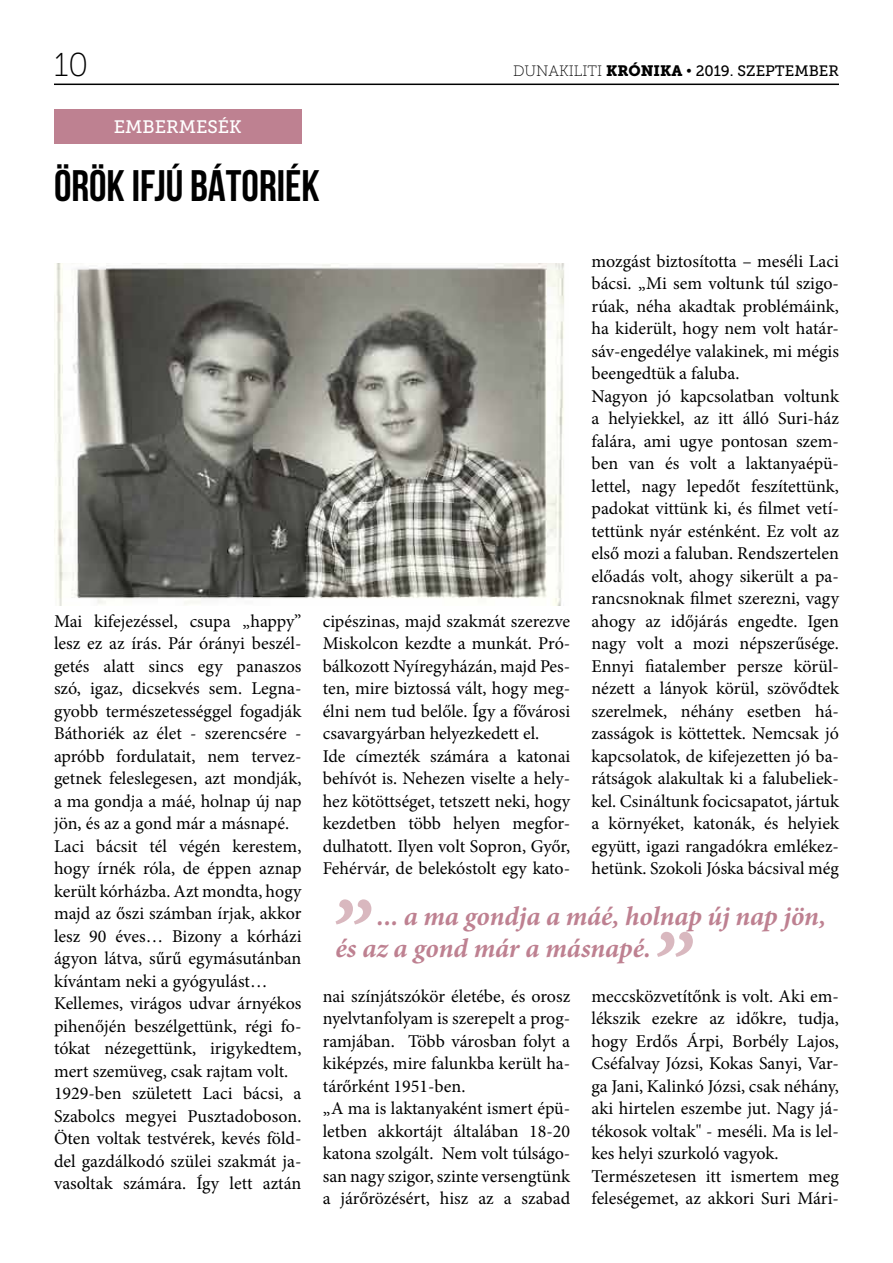
<style>
.page{position:relative;width:893px;height:1263px;background:#fff}
.page>*{position:absolute;margin:0;border:0;box-sizing:border-box;transform-origin:0 0}
.t1{font:700 44.1px "Bebas Neue";color:#000}
.t2{font:33px "Museo Slab 100";color:#000}
.t3{font:italic 700 27px/32.4px "Minion Pro";letter-spacing:-.005em;color:#be8191}
.t4{font:18px/22.5px "Minion Pro";color:#000}
.t5{font:18px "Museo Slab 500";color:#fff}
.t6{font:15px "Museo Slab 500";color:#000}
.s1{font-family:"Museo Slab 100"}
.s2{font-family:"Museo Slab 900"}
</style>
<div class="page">
<hr style="left:54px;top:84px;width:785px;height:1px;background:#000">
<div style="left:54px;top:109px;width:247px;height:34px;background:#be8191"></div>
<img style="left:54px;top:263px;width:510px;height:342px">
<svg style="left:335px;top:899px;width:36px;height:25px"></svg>
<svg style="left:657px;top:932px;width:36px;height:25px"></svg>
<h2 class="t2" style="left:54px;top:47px;width:36px">10</h2>
<p class="t6" style="left:513px;top:62px;width:327px"><span class="s1">DUNAKILITI</span> <span class="s2">KRÓNIKA</span> <span class="s1">•</span> 2019. SZEPTEMBER</p>
<p class="t5" style="left:114px;top:117px;width:117px">EMBERMESÉK</p>
<h1 class="t1" style="left:54px;top:161px;width:265px">ÖRÖK IFJÚ BÁTORIÉK</h1>
<p class="t4" style="left:591px;top:250px;width:249px">mozgást biztosította – meséli Laci bácsi. „Mi sem voltunk túl szigo&shy;rúak, néha akadtak problémáink, ha kiderült, hogy nem volt határ&shy;sáv-engedélye valakinek, mi mégis beengedtük a faluba.<br>Nagyon jó kapcsolatban voltunk a helyiekkel, az itt álló Suri-ház falára, ami ugye pontosan szem&shy;ben van és volt a laktanyaépü&shy;lettel, nagy lepedőt feszítettünk, padokat vittünk ki, és filmet vetí&shy;tettünk nyár esténként. Ez volt az első mozi a faluban. Rendszertelen előadás volt, ahogy sikerült a pa&shy;rancsnoknak filmet szerezni, vagy ahogy az időjárás engedte. Igen nagy volt a mozi népszerűsége.<br>Ennyi fiatalember persze körül&shy;nézett a lányok körül, szövődtek szerelmek, néhány esetben há&shy;zasságok is köttettek. Nemcsak jó kapcsolatok, de kifejezetten jó ba&shy;rátságok alakultak ki a falubeliek&shy;kel. Csináltunk focicsapatot, jártuk a környéket, katonák, és helyiek együtt, igazi rangadókra emlékez&shy;hetünk. Szokoli Jóska bácsival még</p>
<p class="t4" style="left:54px;top:610px;width:249px">Mai kifejezéssel, csupa „happy” lesz ez az írás. Pár órányi beszél&shy;getés alatt sincs egy panaszos szó, igaz, dicsekvés sem. Legna&shy;gyobb természetességgel fogadják<br>Báthoriék az élet - szerencsére - apróbb fordulatait, nem tervez&shy;getnek feleslegesen, azt mondják, a ma gondja a máé, holnap új nap jön, és az a gond már a másnapé.<br>Laci bácsit tél végén kerestem, hogy írnék róla, de éppen aznap került kórházba. Azt mondta, hogy majd az őszi számban írjak, akkor lesz 90 éves… Bizony a kórházi ágyon látva, sűrű egymásutánban kívántam neki a gyógyulást…<br>Kellemes, virágos udvar árnyékos pihenőjén beszélgettünk, régi fo&shy;tókat nézegettünk, irigykedtem, mert szemüveg, csak rajtam volt.<br>1929-ben született Laci bácsi, a<br>Szabolcs megyei Pusztadoboson.<br>Öten voltak testvérek, kevés föld&shy;del gazdálkodó szülei szakmát ja&shy;vasoltak számára. Így lett aztán</p>
<p class="t4" style="left:323px;top:610px;width:249px">cipészinas, majd szakmát szerezve Miskolcon kezdte a munkát. Pró&shy;bálkozott Nyíregyházán, majd Pes&shy;ten, mire biztossá vált, hogy meg&shy;élni nem tud belőle. Így a fővárosi csavargyárban helyezkedett el.<br>Ide címezték számára a katonai behívót is. Nehezen viselte a hely&shy;hez kötöttséget, tetszett neki, hogy kezdetben több helyen megfor&shy;dulhatott. Ilyen volt Sopron, Győr, Fehérvár, de belekóstolt egy kato-</p>
<h3 class="t3" style="left:335px;top:899px;width:492px;text-indent:41px">... a ma gondja a máé, holnap új nap jön, és az a gond már a másnapé.</h3>
<p class="t4" style="left:323px;top:985px;width:249px">nai színjátszókör életébe, és orosz nyelvtanfolyam is szerepelt a prog&shy;ramjában. Több városban folyt a kiképzés, mire falunkba került ha&shy;tárőrként 1951-ben.<br>„A ma is laktanyaként ismert épü&shy;letben akkortájt általában 18-20 katona szolgált. Nem volt túlságo&shy;san nagy szigor, szinte versengtünk a járőrözésért, hisz az a szabad</p>
<p class="t4" style="left:591px;top:985px;width:249px">meccsközvetítőnk is volt. Aki em&shy;lékszik ezekre az időkre, tudja, hogy Erdős Árpi, Borbély Lajos, Cséfalvay Józsi, Kokas Sanyi, Var&shy;ga Jani, Kalinkó Józsi, csak néhány, aki hirtelen eszembe jut. Nagy já&shy;tékosok voltak" - meséli. Ma is lel&shy;kes helyi szurkoló vagyok.<br>Természetesen itt ismertem meg feleségemet, az akkori Suri Mári-</p>
</div>
